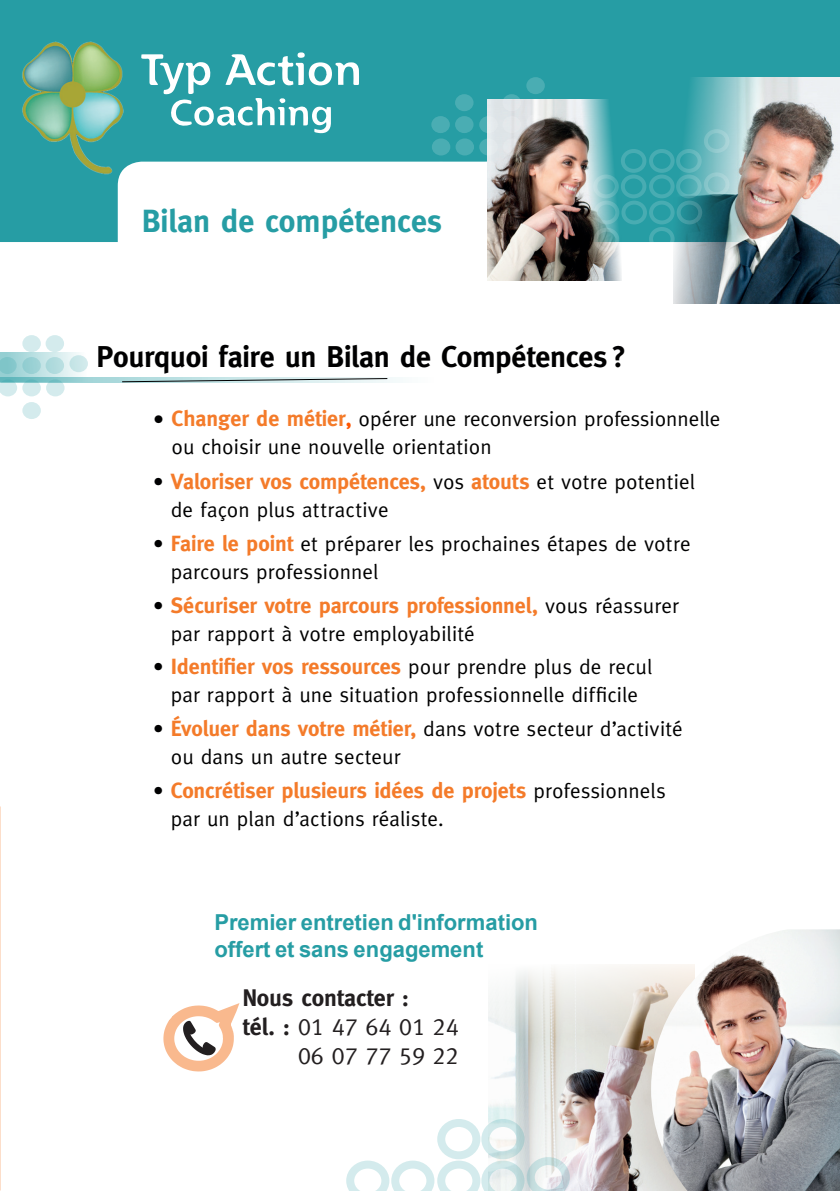
<style>
.page{position:relative;width:840px;height:1191px;background:#fff}
.page>*{position:absolute;margin:0;border:0;box-sizing:border-box;transform-origin:0 0}
.t1{font:700 32px "Meta";color:#269da4}
.t2{font:700 30px "Meta";letter-spacing:-.01em;color:#000001}
.t3{font:24px/28.8px "Meta Caps";color:#231f20;text-align:right}
.t4{font:700 24px "Meta";color:#231f20}
.t5{font:700 22px "Meta";letter-spacing:-.005em;color:#f47b2a}
.t6{font:700 22px/26.4px "Arial";color:#269da4}
.t7{font:21px/28px "Meta";letter-spacing:.005em;color:#000001}
.s1{font-size:22px}
.s2{font-weight:700;font-size:22px;color:#f47b2a}
.s3{font-weight:700;font-size:22px;color:#f50}
.s4{font-weight:400;font-size:21px;color:#000001}
.s5{font-family:"Meta";font-weight:700}
</style>
<div class="page">
<div style="left:0;top:0;width:839px;height:242px;background:#269da4"></div>
<div style="left:118px;top:162px;width:466px;height:127px;background:#fff;border-radius:24px"></div>
<img style="left:488px;top:964px;width:162px;height:227px">
<img style="left:650px;top:929px;width:189px;height:262px">
<img style="left:673px;top:78px;width:166px;height:225px">
<img style="left:487px;top:99px;width:134px;height:182px">
<img style="left:20px;top:38px;width:111px;height:149px">
<svg style="left:163px;top:1003px;width:77px;height:69px"></svg>
<svg style="left:17px;top:377px;width:383px;height:6px"></svg>
<svg style="left:0;top:351px;width:88px;height:30px"></svg>
<svg style="left:122px;top:378px;width:265px;height:4px"></svg>
<div style="left:593px;top:201px;width:26px;height:23px;border:4px solid #fff;border-radius:50%"></div>
<div style="left:593px;top:174px;width:25px;height:24px;border:4px solid #fff;border-radius:50%"></div>
<div style="left:593px;top:228px;width:26px;height:23px;border:4px solid #fff;border-radius:50%"></div>
<div style="left:621px;top:201px;width:25px;height:23px;border:4px solid #fff;border-radius:50%"></div>
<div style="left:620px;top:174px;width:26px;height:24px;border:4px solid #fff;border-radius:50%"></div>
<div style="left:620px;top:149px;width:26px;height:24px;border:4px solid #fff;border-radius:50%"></div>
<div style="left:648px;top:201px;width:26px;height:23px;border:4px solid #fff;border-radius:50%"></div>
<div style="left:648px;top:227px;width:26px;height:24px;border:4px solid #fff;border-radius:50%"></div>
<div style="left:648px;top:174px;width:26px;height:24px;border:4px solid #fff;border-radius:50%"></div>
<div style="left:648px;top:149px;width:26px;height:24px;border:4px solid #fff;border-radius:50%"></div>
<div style="left:676px;top:201px;width:25px;height:23px;border:4px solid #fff;border-radius:50%"></div>
<div style="left:675px;top:174px;width:26px;height:24px;border:4px solid #fff;border-radius:50%"></div>
<div style="left:703px;top:172px;width:26px;height:24px;border:4px solid #fff;border-radius:50%"></div>
<div style="left:703px;top:129px;width:26px;height:24px;border:4px solid #fff;border-radius:50%"></div>
<div style="left:675px;top:149px;width:26px;height:24px;border:4px solid #fff;border-radius:50%"></div>
<div style="left:431px;top:138px;width:19px;height:17px;background:#4aadb3;border-radius:50%"></div>
<div style="left:431px;top:116px;width:18px;height:17px;background:#4aadb3;border-radius:50%"></div>
<div style="left:455px;top:138px;width:19px;height:17px;background:#4aadb3;border-radius:50%"></div>
<div style="left:455px;top:116px;width:18px;height:17px;background:#4aadb3;border-radius:50%"></div>
<div style="left:455px;top:94px;width:18px;height:17px;background:#4aadb3;border-radius:50%"></div>
<svg style="left:479px;top:138px;width:18px;height:17px"></svg>
<svg style="left:479px;top:161px;width:18px;height:17px"></svg>
<svg style="left:479px;top:116px;width:18px;height:17px"></svg>
<svg style="left:502px;top:138px;width:19px;height:17px"></svg>
<div style="left:502px;top:116px;width:18px;height:17px;background:#e3e8eb;border-radius:50%"></div>
<svg style="left:526px;top:114px;width:18px;height:17px"></svg>
<div style="left:526px;top:77px;width:18px;height:17px;background:#4aadb3;border-radius:50%"></div>
<svg style="left:502px;top:94px;width:18px;height:17px"></svg>
<svg style="left:0;top:357px;width:17px;height:39px"></svg>
<svg style="left:22px;top:379px;width:19px;height:17px"></svg>
<div style="left:22px;top:402px;width:19px;height:17px;background:#d4ebed;border-radius:50%"></div>
<div style="left:22px;top:357px;width:19px;height:17px;background:#98d0d4;border-radius:50%"></div>
<div style="left:22px;top:335px;width:19px;height:17px;background:#d4ebed;border-radius:50%"></div>
<svg style="left:46px;top:379px;width:19px;height:17px"></svg>
<div style="left:46px;top:357px;width:18px;height:17px;background:#b1dbde;border-radius:50%"></div>
<div style="left:69px;top:355px;width:19px;height:17px;background:#cbe7e9;border-radius:50%"></div>
<div style="left:46px;top:335px;width:18px;height:17px;background:#d4ebed;border-radius:50%"></div>
<div style="left:437px;top:1119px;width:43px;height:40px;border:8px solid #269da4;border-radius:50%"></div>
<svg style="left:346px;top:1157px;width:223px;height:34px"></svg>
<div style="left:481px;top:1119px;width:43px;height:40px;border:8px solid #269da4;border-radius:50%"></div>
<svg style="left:141px;top:54px;width:218px;height:80px"></svg>
<h1 class="t1" style="left:142px;top:202px;width:301px">Bilan de compétences</h1>
<h2 class="t2" style="left:96px;top:339px;width:531px">Pourquoi faire un Bilan de Compétences ?</h2>
<p class="t7" style="left:171px;top:405px;width:550px;text-indent:-18px"><span class="s1">•</span> <span class="s2">Changer de métier</span><span class="s3">,</span> opérer une reconversion professionnelle ou choisir une nouvelle orientation</p>
<p class="t5" style="left:153px;top:469px;width:543px"><span class="s4">•</span> Valoriser vos compétences, <span class="s4">vos</span> atouts <span class="s4">et votre potentiel</span></p>
<p class="t7" style="left:171px;top:495px;width:219px">de façon plus attractive</p>
<p class="t7" style="left:171px;top:529px;width:521px;text-indent:-17px">• <span class="s2">Faire le point</span> et préparer les prochaines étapes de votre parcours professionnel</p>
<p class="t5" style="left:153px;top:592px;width:527px"><span class="s4">•</span> Sécuriser votre parcours professionnel, <span class="s4">vous réassurer</span></p>
<p class="t7" style="left:171px;top:619px;width:305px">par rapport à votre employabilité</p>
<p class="t7" style="left:153px;top:652px;width:500px;text-align:center">• <span class="s2">Identifier vos ressources</span> pour prendre plus de recul par rapport à une situation professionnelle difficile</p>
<p class="t7" style="left:171px;top:714px;width:513px;text-indent:-18px">• <span class="s2">Évoluer dans votre métier,</span> dans votre secteur d’activité ou dans un autre secteur</p>
<p class="t5" style="left:153px;top:777px;width:514px"><span class="s4">•</span> Concrétiser plusieurs idées de projets <span class="s4">professionnels</span></p>
<p class="t7" style="left:171px;top:804px;width:274px">par un plan d’actions réaliste.</p>
<p class="t6" style="left:214px;top:909px;width:325px">Premier entretien d'information offert et sans engagement</p>
<p class="t4" style="left:242px;top:984px;width:168px">Nous contacter :</p>
<p class="t3" style="left:242px;top:1012px;width:217px"><span class="s5">tél. :</span> 01 47 64 01 24<br>06 07 77 59 22</p>
</div>
